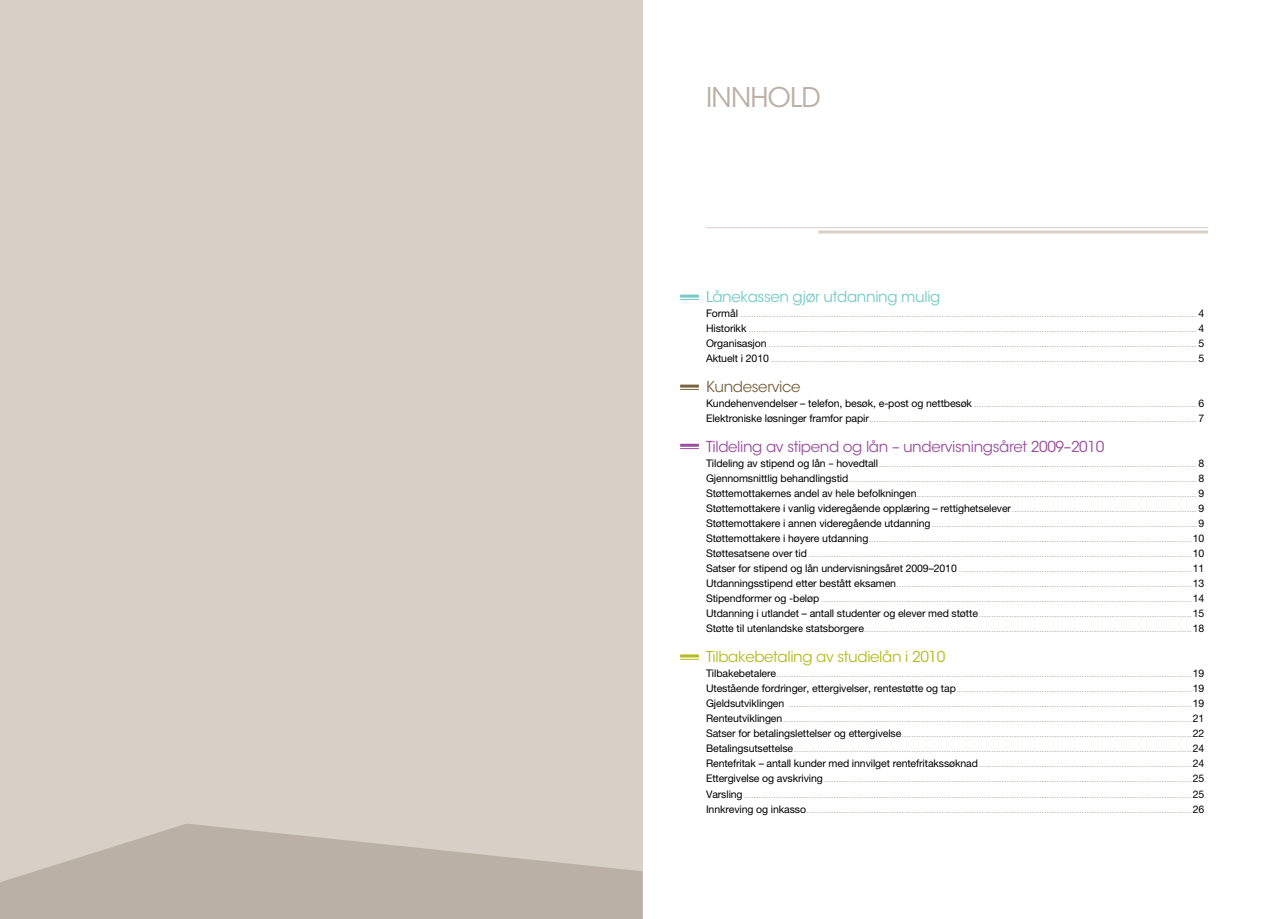
<style>
.page{position:relative;width:1285px;height:919px;background:#fff}
.page>*{position:absolute;margin:0;border:0;box-sizing:border-box;transform-origin:0 0}
.t1{font:27px "ITC Avant Garde Std";letter-spacing:-.025em;color:#bbb0a6}
.t2{font:15px "ITC Avant Garde Std";letter-spacing:-.025em;color:#9a4e9e}
.t3{font:15px "ITC Avant Garde Std";letter-spacing:-.025em;color:#b2bb1e}
.t4{font:15px "ITC Avant Garde Std";letter-spacing:-.025em;color:#74cbc8}
.t5{font:15px "ITC Avant Garde Std";letter-spacing:-.025em;color:#776441}
.t6{font:9px/15px "Helvetica Neue LT Std";color:#bbb0a6;text-align:justify}
.s1{font-size:10.5px;color:#000}
.s2{font-family:"ITC Avant Garde Std";font-size:10.5px;color:#000}
</style>
<div class="page">
<hr style="left:706px;top:227px;width:502px;height:1px;background:#d8cfc6">
<hr style="left:818px;top:230px;width:389px;height:3px;background:#d8cfc6">
<svg style="left:680px;top:299px;width:18px;height:1px"></svg>
<hr style="left:680px;top:294px;width:18px;height:3px;background:#74cbc8">
<svg style="left:680px;top:659px;width:18px;height:1px"></svg>
<hr style="left:680px;top:654px;width:18px;height:3px;background:#b2bb1e">
<svg style="left:680px;top:389px;width:18px;height:1px"></svg>
<hr style="left:680px;top:384px;width:18px;height:3px;background:#776441">
<svg style="left:680px;top:448px;width:18px;height:1px"></svg>
<hr style="left:680px;top:443px;width:18px;height:3px;background:#9a4e9e">
<div style="left:0;top:0;width:642px;height:918px;background:#d8cfc6"></div>
<svg style="left:0;top:823px;width:642px;height:95px;fill:#bbb0a6"></svg>
<h1 class="t1" style="left:706px;top:80px;width:116px">INNHOLD</h1>
<h2 class="t4" style="left:706px;top:287px;width:236px">Lånekassen gjør utdanning mulig</h2>
<p class="t6" style="left:706px;top:306px;width:500px"><span class="s1">Formål</span> ...................................................................................................................................................................................... <span class="s1">4<br>Historikk</span> ................................................................................................................................................................................... <span class="s1">4<br>Organisasjon</span> ........................................................................................................................................................................... <span class="s1">5<br>Aktuelt i 2010</span> .......................................................................................................................................................................... <span class="s1">5</span></p>
<h2 class="t5" style="left:706px;top:377px;width:96px">Kundeservice</h2>
<p class="t6" style="left:706px;top:396px;width:500px"><span class="s1">Kundehenvendelser – telefon, besøk, e-post og nettbesøk</span> ......................................................................................... <span class="s1">6<br>Elektroniske løsninger framfor papir</span>................................................................................................................................... <span class="s1">7</span></p>
<h2 class="t2" style="left:706px;top:437px;width:400px">Tildeling av stipend og lån – undervisningsåret 2009–2010</h2>
<p class="t6" style="left:706px;top:456px;width:500px"><span class="s1">Tildeling av stipend og lån</span> <span class="s2">–</span> <span class="s1">hovedtall</span>............................................................................................................................... <span class="s1">8<br>Gjennomsnittlig behandlingstid</span>........................................................................................................................................... <span class="s1">8<br>Støttemottakernes andel av hele befolkningen</span>................................................................................................................ <span class="s1">9<br>Støttemottakere i vanlig videregående opplæring – rettighetselever</span>.......................................................................... <span class="s1">9<br>Støttemottakere i annen videregående utdanning</span>.......................................................................................................... <span class="s1">9<br>Støttemottakere i høyere utdanning</span>.................................................................................................................................<span class="s1">10<br>Støttesatsene over tid</span> .........................................................................................................................................................<span class="s1">10<br>Satser for stipend og lån undervisningsåret 2009–2010</span> .............................................................................................<span class="s1">11<br>Utdanningsstipend etter bestått eksamen</span>......................................................................................................................<span class="s1">13<br>Stipendformer og -beløp</span> ....................................................................................................................................................<span class="s1">14<br>Utdanning i utlandet – antall studenter og elever med støtte</span>.....................................................................................<span class="s1">15<br>Støtte til utenlandske statsborgere</span>...................................................................................................................................<span class="s1">18</span></p>
<h2 class="t3" style="left:706px;top:647px;width:241px">Tilbakebetaling av studielån i 2010</h2>
<p class="t6" style="left:706px;top:666px;width:500px"><span class="s1">Tilbakebetalere</span>......................................................................................................................................................................<span class="s1">19<br>Utestående fordringer, ettergivelser, rentestøtte og tap</span>..............................................................................................<span class="s1">19<br>Gjeldsutviklingen</span> .................................................................................................................................................................<span class="s1">19<br>Renteutviklingen</span>...................................................................................................................................................................<span class="s1">21<br>Satser for betalingslettelser og ettergivelse</span>....................................................................................................................<span class="s1">22<br>Betalingsutsettelse</span>...............................................................................................................................................................<span class="s1">24<br>Rentefritak – antall kunder med innvilget rentefritakssøknad</span>.....................................................................................<span class="s1">24<br>Ettergivelse og avskriving</span>...................................................................................................................................................<span class="s1">25<br>Varsling</span>...................................................................................................................................................................................<span class="s1">25<br>Innkreving og inkasso</span>..........................................................................................................................................................<span class="s1">26</span></p>
</div>
